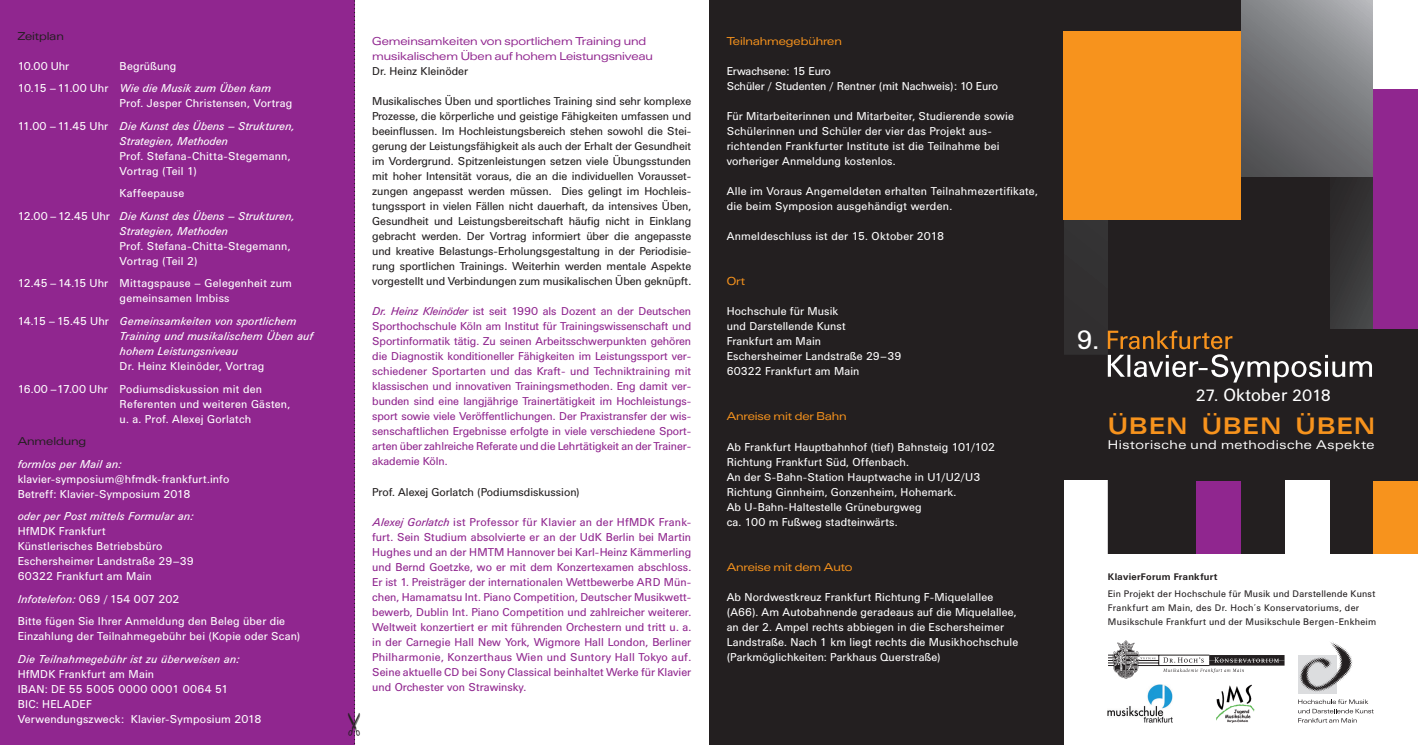
<style>
.page{position:relative;width:1418px;height:745px;background:#fff}
.page>*{position:absolute;margin:0;border:0;box-sizing:border-box;transform-origin:0 0}
.t1{font:26.25px "Univers BQ";color:#fff}
.t2{font:700 23.5px "Univers Extended BQ";letter-spacing:.055em;color:#f7931d}
.t3{font:16.25px "Univers BQ";letter-spacing:-.025em;color:#fff}
.t4{font:12.5px "Univers Extended BQ";letter-spacing:.045em;color:#fff}
.t5{font:11.25px/15px "Univers BQ";letter-spacing:.01em;color:#fff}
.t6{font:11.25px/15px "Univers BQ";letter-spacing:-.01em;color:#90268f;text-align:justify}
.t7{font:11.25px/15px "Univers BQ";letter-spacing:-.01em;color:#231f20;text-align:justify}
.t8{font:italic 11.25px/15px "Univers BQ";letter-spacing:.015em;color:#fff}
.t9{font:11.25px/15px "Univers BQ";letter-spacing:-.01em;color:#fff}
.t10{font:11.25px/15px "Univers Extended BQ";letter-spacing:-.01em;color:#90268f}
.t11{font:11.25px "Univers Extended BQ";letter-spacing:-.01em;color:#f7931d}
.t12{font:11.25px "Univers BQ";letter-spacing:-.045em;color:#fff}
.t13{font:11.25px/22.5px "Univers BQ";letter-spacing:-.02em;color:#fff}
.t14{font:11.25px "Univers Extended BQ";letter-spacing:-.01em;color:#231f20}
.t15{font:9.38px/13.8px "Univers BQ";letter-spacing:.025em;color:#231f20}
.t16{font:700 9.38px "Univers BQ";letter-spacing:.035em;color:#231f20}
.s1{font-style:italic}
.s2{font-size:17.5px}
</style>
<div class="page">
<div style="left:0;top:0;width:354px;height:744px;background:#90268f"></div>
<svg style="left:1063px;top:0;width:310px;height:354px;background:#6d6968"></svg>
<svg style="left:1063px;top:354px;width:354px;height:222px;background:#434041"></svg>
<svg style="left:1329px;top:177px;width:44px;height:152px;background:#353435"></svg>
<div style="left:1107px;top:177px;width:222px;height:303px;background:#231f20"></div>
<div style="left:1284px;top:480px;width:45px;height:193px;background:#fff"></div>
<div style="left:1373px;top:480px;width:44px;height:96px;background:#f7931d"></div>
<div style="left:1373px;top:89px;width:44px;height:240px;background:#90268f"></div>
<div style="left:1062px;top:354px;width:55px;height:125px;background:#231f20"></div>
<img style="left:1107px;top:684px;width:64px;height:38px">
<img style="left:1216px;top:684px;width:37px;height:37px">
<img style="left:1113px;top:640px;width:26px;height:38px">
<svg style="left:1108px;top:654px;width:6px;height:12px"></svg>
<svg style="left:1137px;top:654px;width:147px;height:18px"></svg>
<div style="left:1196px;top:480px;width:44px;height:96px;background:#90268f"></div>
<svg style="left:1298px;top:699px;width:75px;height:23px"></svg>
<div style="left:1298px;top:654px;width:38px;height:38px;background:#dcdddf"></div>
<svg style="left:1299px;top:641px;width:54px;height:51px"></svg>
<div style="left:1063px;top:0;width:177px;height:89px;background:#231f20"></div>
<div style="left:709px;top:0;width:354px;height:744px;background:#231f20"></div>
<div style="left:1096px;top:554px;width:321px;height:44px;background:#fff"></div>
<div style="left:1063px;top:31px;width:177px;height:188px;background:#f7931d"></div>
<div style="left:1321px;top:329px;width:96px;height:25px;background:#231f20"></div>
<svg style="left:1107px;top:330px;width:264px;height:52px"></svg>
<svg style="left:348px;top:0;width:7px;height:745px"></svg>
<p class="t14" style="left:18px;top:29px;width:48px">Zeitplan</p>
<p class="t13" style="left:18px;top:55px;width:92px">10.00 Uhr<br>10.15 – 11.00 Uhr</p>
<p class="t9" style="left:18px;top:118px;width:92px">11.00 – 11.45 Uhr</p>
<p class="t9" style="left:18px;top:208px;width:94px">12.00 –12.45 Uhr</p>
<p class="t12" style="left:18px;top:277px;width:92px">12.45 –14.15 Uhr</p>
<p class="t12" style="left:18px;top:314px;width:93px">14.15 –15.45 Uhr</p>
<p class="t9" style="left:18px;top:381px;width:92px">16.00 –17.00 Uhr</p>
<p class="t5" style="left:120px;top:58px;width:58px">Begrüßung</p>
<p class="t8" style="left:120px;top:81px;width:153px">Wie die Musik zum Üben kam</p>
<p class="t5" style="left:120px;top:96px;width:174px">Prof. Jesper Christensen, Vortrag</p>
<p class="t8" style="left:120px;top:118px;width:176px">Die Kunst des Übens – Strukturen,<br>Strategien, Methoden</p>
<p class="t5" style="left:120px;top:148px;width:172px">Prof. Stefana-Chitta-Stegemann,<br>Vortrag (Teil 1)</p>
<p class="t5" style="left:120px;top:186px;width:66px">Kaffeepause</p>
<p class="t8" style="left:120px;top:208px;width:176px">Die Kunst des Übens – Strukturen,<br>Strategien, Methoden</p>
<p class="t5" style="left:120px;top:238px;width:172px">Prof. Stefana-Chitta-Stegemann,<br>Vortrag (Teil 2)</p>
<p class="t5" style="left:120px;top:276px;width:174px">Mittagspause – Gelegenheit zum gemeinsamen Imbiss</p>
<p class="t8" style="left:120px;top:313px;width:195px">Gemeinsamkeiten von sportlichem<br>Training und musikalischem Üben auf hohem Leistungsniveau</p>
<p class="t5" style="left:120px;top:355px;width:146px;line-height:22.5px">Dr. Heinz Kleinöder, Vortrag<br>Podiumsdiskussion mit den</p>
<p class="t5" style="left:120px;top:396px;width:172px">Referenten und weiteren Gästen, u. a. Prof. Alexej Gorlatch</p>
<p class="t14" style="left:18px;top:434px;width:70px">Anmeldung</p>
<p class="t8" style="left:18px;top:456px;width:105px">formlos per Mail an:</p>
<p class="t5" style="left:18px;top:471px;width:213px">klavier-symposium@hfmdk-frankfurt.info<br>Betreff: Klavier-Symposium 2018</p>
<p class="t8" style="left:18px;top:508px;width:177px">oder per Post mittels Formular an:</p>
<p class="t5" style="left:18px;top:523px;width:178px">HfMDK Frankfurt<br>Künstlerisches Betriebsbüro<br>Eschersheimer Landstraße 29–39<br>60322 Frankfurt am Main</p>
<p class="t5" style="left:18px;top:587px;width:269px;line-height:22.5px"><span class="s1">Infotelefon:</span> 069 / 154 007 202<br>Bitte fügen Sie Ihrer Anmeldung den Beleg über die</p>
<p class="t5" style="left:18px;top:628px;width:284px">Einzahlung der Teilnahmegebühr bei (Kopie oder Scan)</p>
<p class="t8" style="left:18px;top:651px;width:223px">Die Teilnahmegebühr ist zu überweisen an:</p>
<p class="t5" style="left:18px;top:666px;width:245px">HfMDK Frankfurt am Main<br>IBAN: DE 55 5005 0000 0001 0064 51<br>BIC: HELADEF<br>Verwendungszweck: Klavier-Symposium 2018</p>
<p class="t10" style="left:372px;top:34px;width:282px">Gemeinsamkeiten von sportlichem Training und musikalischem Üben auf hohem Leistungsniveau</p>
<p class="t7" style="left:372px;top:64px;width:97px">Dr. Heinz Kleinöder</p>
<p class="t7" style="left:372px;top:94px;width:320px">Musikalisches Üben und sportliches Training sind sehr komplexe Prozesse, die körperliche und geistige Fähigkeiten umfassen und beeinflussen. Im Hochleistungsbereich stehen sowohl die Stei&shy;gerung der Leistungsfähigkeit als auch der Erhalt der Gesundheit im Vordergrund. Spitzenleistungen setzen viele Übungsstunden mit hoher Intensität voraus, die an die individuellen Vorausset&shy;zungen angepasst werden müssen. Dies gelingt im Hochleis&shy;tungssport in vielen Fällen nicht dauerhaft, da intensives Üben, Gesundheit und Leistungsbereitschaft häufig nicht in Einklang gebracht werden. Der Vortrag informiert über die angepasste und kreative Belastungs-Erholungsgestaltung in der Periodisie&shy;rung sportlichen Trainings. Weiterhin werden mentale Aspekte vorgestellt und Verbindungen zum musikalischen Üben geknüpft.</p>
<p class="t6" style="left:372px;top:304px;width:320px"><span class="s1">Dr. Heinz Kleinöder</span> ist seit 1990 als Dozent an der Deutschen Sporthochschule Köln am Institut für Trainingswissenschaft und Sportinformatik tätig. Zu seinen Arbeitsschwerpunkten gehören die Diagnostik konditioneller Fähigkeiten im Leistungssport ver&shy;schiedener Sportarten und das Kraft- und Techniktraining mit klassischen und innovativen Trainingsmethoden. Eng damit ver&shy;bunden sind eine langjährige Trainertätigkeit im Hochleistungs&shy;sport sowie viele Veröffentlichungen. Der Praxistransfer der wis&shy;senschaftlichen Ergebnisse erfolgte in viele verschiedene Sport&shy;arten über zahlreiche Referate und die Lehrtätigkeit an der Trainer&shy;akademie Köln.</p>
<p class="t7" style="left:372px;top:484px;width:209px">Prof. Alexej Gorlatch (Podiumsdiskussion)</p>
<p class="t6" style="left:372px;top:514px;width:320px"><span class="s1">Alexej Gorlatch</span> ist Professor für Klavier an der HfMDK Frank&shy;furt. Sein Studium absolvierte er an der UdK Berlin bei Martin Hughes und an der HMTM Hannover bei Karl-Heinz Kämmerling und Bernd Goetzke, wo er mit dem Konzertexamen abschloss.<br>Er ist 1. Preisträger der internationalen Wettbewerbe ARD Mün&shy;chen, Hamamatsu Int. Piano Competition, Deutscher Musikwett&shy;bewerb, Dublin Int. Piano Competition und zahlreicher weiterer.<br>Weltweit konzertiert er mit führenden Orchestern und tritt u. a. in der Carnegie Hall New York, Wigmore Hall London, Berliner Philharmonie, Konzerthaus Wien und Suntory Hall Tokyo auf.<br>Seine aktuelle CD bei Sony Classical beinhaltet Werke für Klavier und Orchester von Strawinsky.</p>
<p class="t11" style="left:726px;top:35px;width:117px">Teilnahmegebühren</p>
<p class="t9" style="left:726px;top:64px;width:273px">Erwachsene: 15 Euro<br>Schüler / Studenten / Rentner (mit Nachweis): 10 Euro</p>
<p class="t5" style="left:726px;top:109px;width:289px">Für Mitarbeiterinnen und Mitarbeiter, Studierende sowie Schülerinnen und Schüler der vier das Projekt aus&shy;richtenden Frankfurter Institute ist die Teilnahme bei vorheriger Anmeldung kostenlos.</p>
<p class="t5" style="left:726px;top:184px;width:313px">Alle im Voraus Angemeldeten erhalten Teilnahmezertifikate, die beim Symposion ausgehändigt werden.</p>
<p class="t5" style="left:726px;top:229px;width:219px">Anmeldeschluss ist der 15. Oktober 2018</p>
<p class="t11" style="left:726px;top:275px;width:20px">Ort</p>
<p class="t5" style="left:726px;top:304px;width:176px">Hochschule für Musik<br>und Darstellende Kunst<br>Frankfurt am Main<br>Eschersheimer Landstraße 29–39<br>60322 Frankfurt am Main</p>
<p class="t11" style="left:726px;top:410px;width:121px">Anreise mit der Bahn</p>
<p class="t5" style="left:726px;top:439px;width:270px">Ab Frankfurt Hauptbahnhof (tief) Bahnsteig 101/102<br>Richtung Frankfurt Süd, Offenbach.<br>An der S-Bahn-Station Hauptwache in U1/U2/U3<br>Richtung Ginnheim, Gonzenheim, Hohemark.<br>Ab U-Bahn-Haltestelle Grüneburgweg<br>ca. 100 m Fußweg stadteinwärts.</p>
<p class="t11" style="left:726px;top:560px;width:127px">Anreise mit dem Auto</p>
<p class="t5" style="left:726px;top:589px;width:293px">Ab Nordwestkreuz Frankfurt Richtung F-Miquelallee (A66). Am Autobahnende geradeaus auf die Miquelallee, an der 2. Ampel rechts abbiegen in die Eschersheimer Landstraße. Nach 1 km liegt rechts die Musikhochschule (Parkmöglichkeiten: Parkhaus Querstraße)</p>
<h1 class="t1" style="left:1076px;top:325px;width:24px">9.</h1>
<h3 class="t3" style="left:1195px;top:385px;width:137px">27. <span class="s2">Oktober</span> 2018</h3>
<h2 class="t2" style="left:1107px;top:411px;width:269px">ÜBEN ÜBEN ÜBEN</h2>
<p class="t4" style="left:1107px;top:437px;width:268px">Historische und methodische Aspekte</p>
<p class="t16" style="left:1107px;top:571px;width:111px">KlavierForum Frankfurt</p>
<p class="t15" style="left:1107px;top:586px;width:270px">Ein Projekt der Hochschule für Musik und Darstellende Kunst<br>Frankfurt am Main, des Dr. Hoch´s Konservatoriums, der<br>Musikschule Frankfurt und der Musikschule Bergen-Enkheim</p>
</div>
